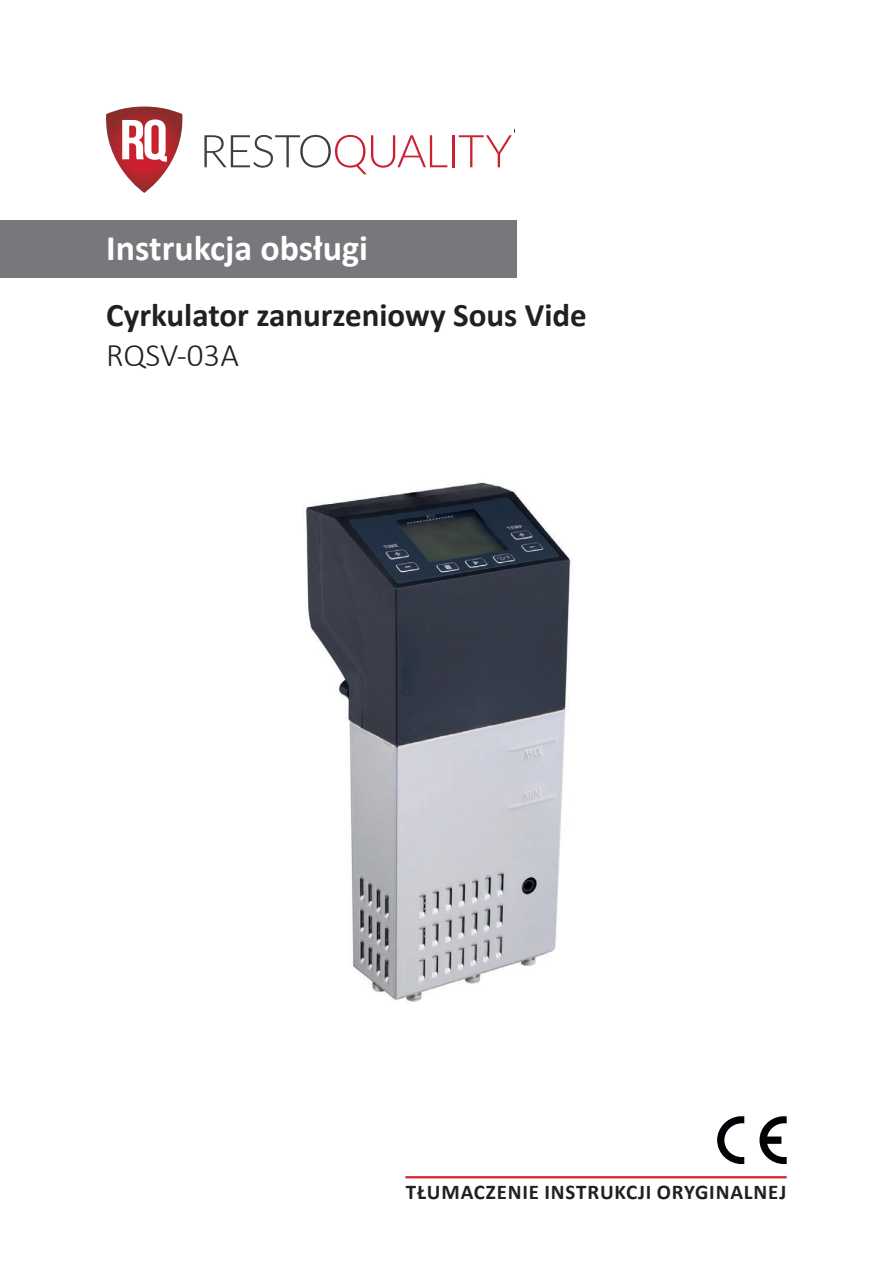
<style>
.page{position:relative;width:893px;height:1263px;background:#fff}
.page>*{position:absolute;margin:0;border:0;box-sizing:border-box;transform-origin:0 0}
.t1{font:700 36px "Calibri";color:#fff}
.t2{font:700 33px "Calibri";color:#231f20}
.t3{font:300 33px "Calibri";color:#231f20}
.t4{font:700 21px "Calibri";letter-spacing:.04em;color:#231f20}
</style>
<div class="page">
<svg style="left:106px;top:107px;width:77px;height:86px"></svg>
<svg style="left:204px;top:135px;width:243px;height:39px"></svg>
<hr style="left:452px;top:135px;width:2px;height:32px;background:#cb202f">
<svg style="left:459px;top:135px;width:53px;height:32px"></svg>
<div style="left:0;top:221px;width:517px;height:57px;background:#76787b"></div>
<img style="left:306px;top:482px;width:266px;height:520px">
<svg style="left:717px;top:1116px;width:27px;height:48px"></svg>
<svg style="left:759px;top:1116px;width:28px;height:48px"></svg>
<hr style="left:405px;top:1176px;width:382px;height:2px;background:#d1232a">
<h1 class="t1" style="left:106px;top:223px;width:263px">Instrukcja obsługi</h1>
<h2 class="t2" style="left:106px;top:292px;width:482px">Cyrkulator zanurzeniowy Sous Vide</h2>
<h2 class="t3" style="left:106px;top:334px;width:134px">RQSV-03A</h2>
<p class="t4" style="left:406px;top:1177px;width:382px">TŁUMACZENIE INSTRUKCJI ORYGINALNEJ</p>
</div>
